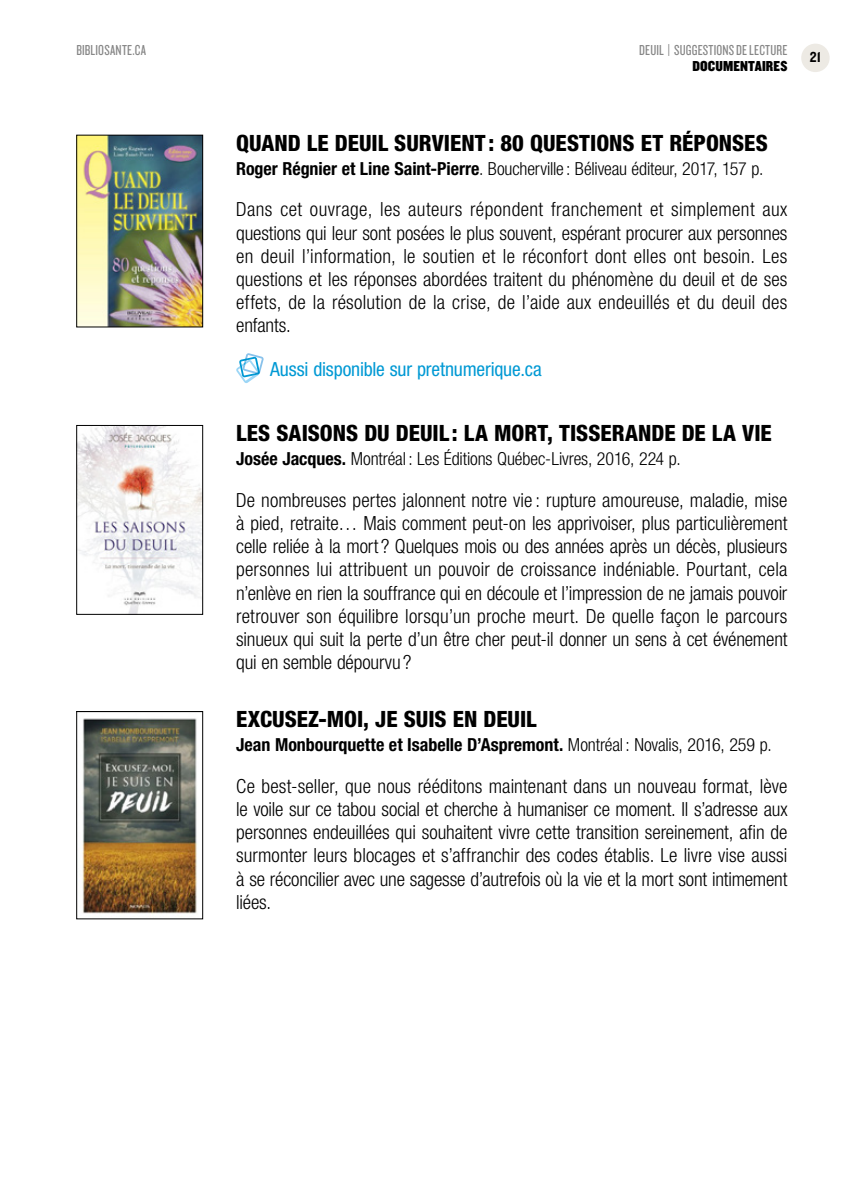
<style>
.page{position:relative;width:864px;height:1188px;background:#fff}
.page>*{position:absolute;margin:0;border:0;box-sizing:border-box;transform-origin:0 0}
.t1{font:800 condensed 22.5px "Helvetica Neue LT Std";color:#000}
.t2{font:300 condensed 19.5px/23.2px "Helvetica Neue LT Std";letter-spacing:-.005em;color:#000;text-align:justify}
.t3{font:condensed 19.5px "Helvetica Neue LT Std";letter-spacing:-.01em;color:#0099d4}
.t4{font:300 condensed 18px "Helvetica Neue LT Std";letter-spacing:-.005em;color:#000}
.t5{font:700 condensed 18px "Helvetica Neue LT Std";color:#000}
.t6{font:15px "Knockout 28 Junior Feathrwt";letter-spacing:.01em;color:#878787}
.t7{font:15px "Knockout 70 Full Welterwt";letter-spacing:.01em;color:#000}
.t8{font:15px "Knockout HTF50 Welterweight";color:#000}
.s1{font-weight:700}
.s2{font-weight:300}
</style>
<div class="page">
<div style="left:801px;top:44px;width:29px;height:28px;background:#edeae4;border-radius:50%"></div>
<img style="left:78px;top:137px;width:123px;height:188px">
<div style="left:76px;top:135px;width:127px;height:192px;border:1px solid #000"></div>
<svg style="left:236px;top:353px;width:28px;height:30px"></svg>
<img style="left:78px;top:427px;width:123px;height:186px">
<div style="left:76px;top:425px;width:127px;height:190px;border:1px solid #000"></div>
<img style="left:82px;top:718px;width:115px;height:196px">
<div style="left:76px;top:711px;width:127px;height:208px;border:1px solid #000"></div>
<p class="t6" style="left:76px;top:41px;width:71px">BIBLIOSANTE.CA</p>
<p class="t6" style="left:639px;top:41px;width:150px">DEUIL | SUGGESTIONS DE LECTURE</p>
<p class="t7" style="left:692px;top:56px;width:97px">DOCUMENTAIRES</p>
<p class="t8" style="left:810px;top:50px;width:13px">21</p>
<p class="t1" style="left:236px;top:129px;width:533px">QUAND LE DEUIL SURVIENT : 80 QUESTIONS ET RÉPONSES</p>
<p class="t4" style="left:236px;top:158px;width:529px"><span class="s1">Roger Régnier et Line Saint-Pierre</span>. Boucherville : Béliveau éditeur, 2017, 157 p.</p>
<p class="t2" style="left:236px;top:198px;width:553px">Dans cet ouvrage, les auteurs répondent franchement et simplement aux questions qui leur sont posées le plus souvent, espérant procurer aux personnes en deuil l’information, le soutien et le réconfort dont elles ont besoin. Les questions et les réponses abordées traitent du phénomène du deuil et de ses effets, de la résolution de la crise, de l’aide aux endeuillés et du deuil des enfants.</p>
<p class="t3" style="left:270px;top:357px;width:273px">Aussi disponible sur pretnumerique.ca</p>
<p class="t1" style="left:236px;top:419px;width:537px">LES SAISONS DU DEUIL : LA MORT, TISSERANDE DE LA VIE</p>
<p class="t4" style="left:236px;top:449px;width:446px"><span class="s1">Josée Jacques.</span> Montréal : Les Éditions Québec-Livres, 2016, 224 p.</p>
<p class="t2" style="left:236px;top:488px;width:553px">De nombreuses pertes jalonnent notre vie : rupture amoureuse, maladie, mise à pied, retraite… Mais comment peut-on les apprivoiser, plus particulièrement celle reliée à la mort ? Quelques mois ou des années après un décès, plusieurs personnes lui attribuent un pouvoir de croissance indéniable. Pourtant, cela n’enlève en rien la souffrance qui en découle et l’impression de ne jamais pouvoir retrouver son équilibre lorsqu’un proche meurt. De quelle façon le parcours sinueux qui suit la perte d’un être cher peut-il donner un sens à cet événement qui en semble dépourvu ?</p>
<p class="t1" style="left:236px;top:705px;width:302px">EXCUSEZ-MOI, JE SUIS EN DEUIL</p>
<p class="t5" style="left:236px;top:734px;width:537px">Jean Monbourquette et Isabelle D’Aspremont. <span class="s2">Montréal : Novalis, 2016, 259 p.</span></p>
<p class="t2" style="left:236px;top:774px;width:553px">Ce best-seller, que nous rééditons maintenant dans un nouveau format, lève le voile sur ce tabou social et cherche à humaniser ce moment. Il s’adresse aux personnes endeuillées qui souhaitent vivre cette transition sereinement, afin de surmonter leurs blocages et s’affranchir des codes établis. Le livre vise aussi à se réconcilier avec une sagesse d’autrefois où la vie et la mort sont intimement liées.</p>
</div>
